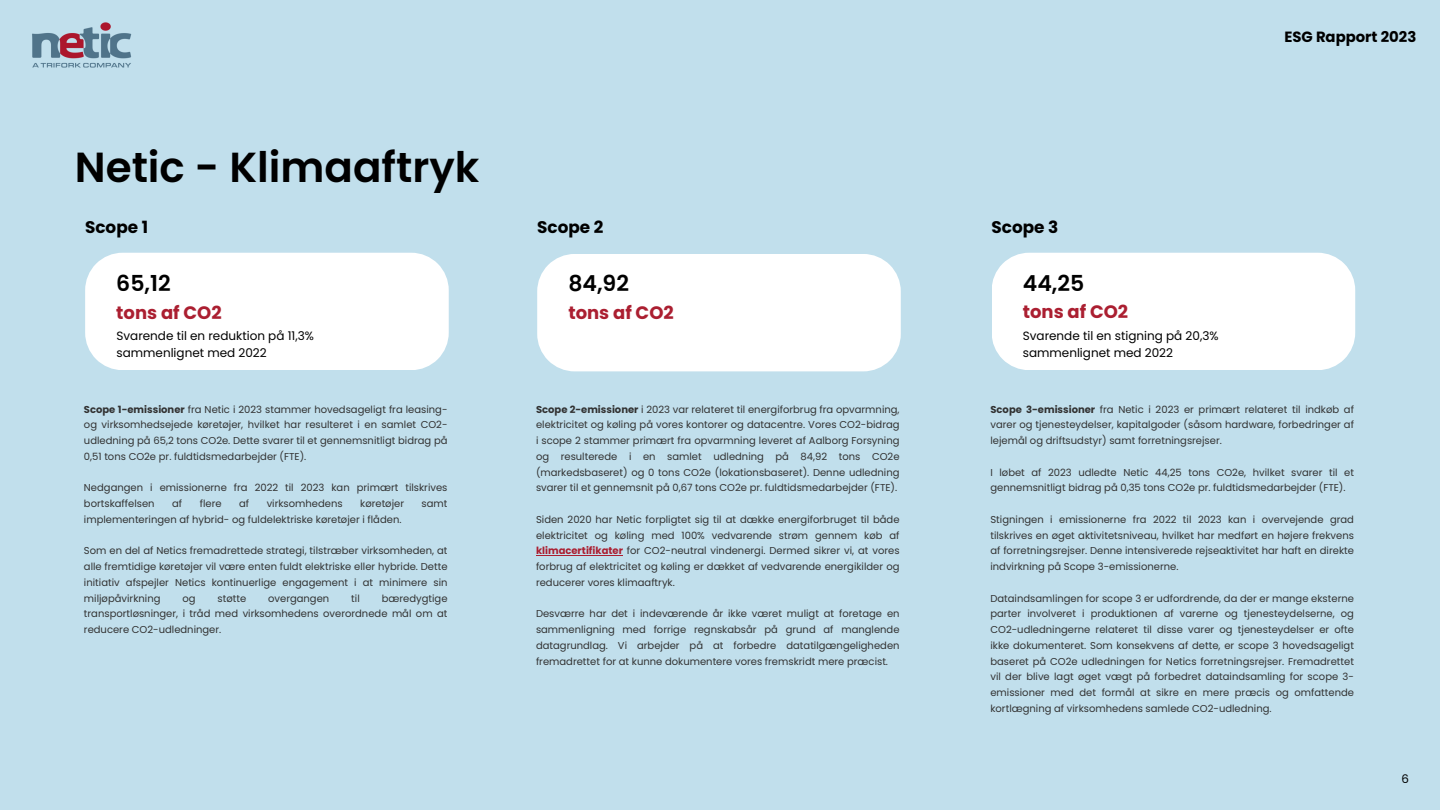
<style>
.page{position:relative;width:1440px;height:810px;background:#c1dfec}
.page>*{position:absolute;margin:0;border:0;box-sizing:border-box;transform-origin:0 0}
.t1{font:600 42px "Poppins";color:#000}
.t2{font:600 22px "Poppins";color:#000}
.t3{font:700 18px "Poppins";color:#ab1f31}
.t4{font:700 16.8px "Poppins";color:#000}
.t5{font:700 14.8px "Poppins";color:#000}
.t6{font:12px/16.5px "Poppins";color:#000}
.t7{font:11.8px "Poppins";color:#000}
.t8{font:10px/15.8px "Poppins";color:#323232;text-align:justify}
.s1{font-weight:700}
.s2{font-weight:700;color:#ab1f31}
</style>
<div class="page">
<img style="left:32px;top:22px;width:100px;height:46px">
<div style="left:85px;top:253px;width:364px;height:117px;background:#fff"></div>
<div style="left:537px;top:254px;width:364px;height:117px;background:#fff"></div>
<div style="left:992px;top:253px;width:363px;height:117px;background:#fff"></div>
<hr style="left:536px;top:555px;width:87px;height:1px;background:#ab1f31">
<h2 class="t1" style="left:75px;top:138px;width:406px">Netic - Klimaaftryk</h2>
<h3 class="t4" style="left:85px;top:215px;width:64px">Scope 1</h3>
<h3 class="t4" style="left:537px;top:215px;width:68px">Scope 2</h3>
<h3 class="t4" style="left:992px;top:216px;width:68px">Scope 3</h3>
<p class="t2" style="left:116px;top:268px;width:56px">65,12</p>
<h4 class="t3" style="left:116px;top:300px;width:107px">tons af CO2</h4>
<h1 class="t6" style="left:116px;top:328px;width:199px">Svarende til en reduktion på 11,3% sammenlignet med 2022</h1>
<h3 class="t2" style="left:568px;top:268px;width:62px">84,92</h3>
<h3 class="t3" style="left:568px;top:300px;width:107px">tons af CO2</h3>
<p class="t2" style="left:1023px;top:268px;width:63px">44,25</p>
<p class="t3" style="left:1023px;top:299px;width:107px">tons af CO2</p>
<p class="t6" style="left:1023px;top:328px;width:197px">Svarende til en stigning på 20,3% sammenlignet med 2022</p>
<p class="t5" style="left:1284px;top:26px;width:133px">ESG Rapport 2023</p>
<h3 class="t8" style="left:84px;top:401px;width:365px"><span class="s1">Scope 1-emissioner</span> fra Netic i 2023 stammer hovedsageligt fra leasing&shy;og virksomhedsejede køretøjer, hvilket har resulteret i en samlet CO2- udledning på 65,2 tons CO2e. Dette svarer til et gennemsnitligt bidrag på 0,51 tons CO2e pr. fuldtidsmedarbejder (FTE).</h3>
<h2 class="t8" style="left:84px;top:480px;width:365px">Nedgangen i emissionerne fra 2022 til 2023 kan primært tilskrives bortskaffelsen</h2>
<h2 class="t8" style="left:172px;top:496px;width:12px">af</h2>
<h2 class="t8" style="left:200px;top:496px;width:23px">flere</h2>
<h2 class="t8" style="left:239px;top:496px;width:12px">af</h2>
<h2 class="t8" style="left:267px;top:496px;width:78px">virksomhedens</h2>
<h2 class="t8" style="left:360px;top:496px;width:45px">køretøjer</h2>
<h2 class="t8" style="left:422px;top:496px;width:27px">samt</h2>
<h2 class="t8" style="left:84px;top:512px;width:319px">implementeringen af hybrid- og fuldelektriske køretøjer i flåden.</h2>
<h2 class="t8" style="left:84px;top:543px;width:365px">Som en del af Netics fremadrettede strategi, tilstræber virksomheden, at alle fremtidige køretøjer vil være enten fuldt elektriske eller hybride. Dette initiativ afspejler Netics kontinuerlige engagement i at minimere sin miljøpåvirkning</h2>
<h2 class="t8" style="left:84px;top:590px;width:365px;text-indent:298px">bæredygtige transportløsninger, i tråd med virksomhedens overordnede mål om at reducere CO2-udledninger.</h2>
<h2 class="t8" style="left:182px;top:590px;width:15px">og</h2>
<h2 class="t8" style="left:217px;top:590px;width:30px">støtte</h2>
<h2 class="t8" style="left:268px;top:590px;width:63px">overgangen</h2>
<h2 class="t8" style="left:351px;top:590px;width:10px">til</h2>
<h5 class="t8" style="left:536px;top:401px;width:365px"><span class="s1">Scope 2-emissioner</span> i 2023 var relateret til energiforbrug fra opvarmning, elektricitet og køling på vores kontorer og datacentre. Vores CO2-bidrag i scope 2 stammer primært fra opvarmning leveret af Aalborg Forsyning og resulterede i en samlet udledning på 84,92 tons CO2e (markedsbaseret) og 0 tons CO2e (lokationsbaseret). Denne udledning svarer til et gennemsnit på 0,67 tons CO2e pr. fuldtidsmedarbejder (FTE).</h5>
<h5 class="t8" style="left:536px;top:512px;width:365px">Siden 2020 har Netic forpligtet sig til at dække energiforbruget til både elektricitet og køling med 100% vedvarende strøm gennem køb af <span class="s2">klimacertifikater</span> for CO2-neutral vindenergi. Dermed sikrer vi, at vores forbrug af elektricitet og køling er dækket af vedvarende energikilder og reducerer vores klimaaftryk.</h5>
<p class="t8" style="left:536px;top:606px;width:365px">Desværre har det i indeværende år ikke været muligt at foretage en sammenligning med forrige regnskabsår på grund af manglende datagrundlag. Vi arbejder på at forbedre datatilgængeligheden fremadrettet for at kunne dokumentere vores fremskridt mere præcist.</p>
<p class="t8" style="left:990px;top:401px;width:365px"><span class="s1">Scope 3-emissioner</span> fra Netic i 2023 er primært relateret til indkøb af varer og tjenesteydelser, kapitalgoder (såsom hardware, forbedringer af lejemål og driftsudstyr) samt forretningsrejser.</p>
<p class="t8" style="left:990px;top:464px;width:365px">I løbet af 2023 udledte Netic 44,25 tons CO2e, hvilket svarer til et gennemsnitligt bidrag på 0,35 tons CO2e pr. fuldtidsmedarbejder (FTE).</p>
<p class="t8" style="left:990px;top:512px;width:365px">Stigningen i emissionerne fra 2022 til 2023 kan i overvejende grad tilskrives en øget aktivitetsniveau, hvilket har medført en højere frekvens af forretningsrejser. Denne intensiverede rejseaktivitet har haft en direkte indvirkning på Scope 3-emissionerne.</p>
<p class="t8" style="left:990px;top:590px;width:365px">Dataindsamlingen for scope 3 er udfordrende, da der er mange eksterne parter involveret i produktionen af varerne og tjenesteydelserne, og CO2-udledningerne relateret til disse varer og tjenesteydelser er ofte ikke dokumenteret. Som konsekvens af dette, er scope 3 hovedsageligt baseret på CO2e udledningen for Netics forretningsrejser. Fremadrettet vil der blive lagt øget vægt på forbedret dataindsamling for scope 3- emissioner med det formål at sikre en mere præcis og omfattende kortlægning af virksomhedens samlede CO2-udledning.</p>
<p class="t7" style="left:1401px;top:771px;width:9px">6</p>
</div>
